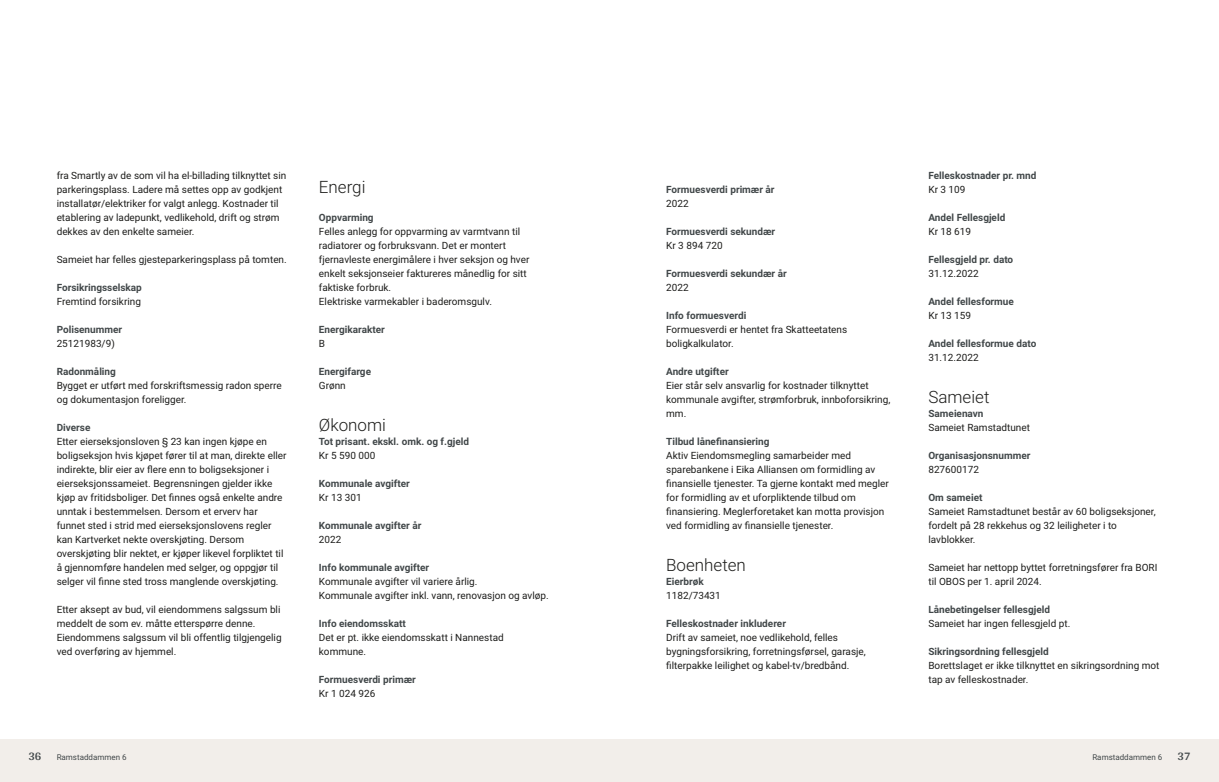
<style>
.page{position:relative;width:1219px;height:782px;background:#fff}
.page>*{position:absolute;margin:0;border:0;box-sizing:border-box;transform-origin:0 0}
.t1{font:300 17px "Roboto";color:#1d1d1b}
.t2{font:700 12px "Arya";color:#414749}
.t3{font:10px/14px "Roboto";color:#1d1d1b}
.t4{font:700 10px "Roboto";color:#414749}
.t5{font:8px "Roboto";color:#414749}
</style>
<div class="page">
<div style="left:0;top:739px;width:612px;height:42px;background:#f2eeea"></div>
<div style="left:607px;top:739px;width:612px;height:42px;background:#f2eeea"></div>
<p class="t3" style="left:57px;top:167px;width:231px">fra Smartly av de som vil ha el‑billading tilknyttet sin parkeringsplass. Ladere må settes opp av godkjent installatør/elektriker for valgt anlegg. Kostnader til etablering av ladepunkt, vedlikehold, drift og strøm dekkes av den enkelte sameier.</p>
<p class="t3" style="left:57px;top:251px;width:232px">Sameiet har felles gjesteparkeringsplass på tomten.</p>
<p class="t4" style="left:57px;top:280px;width:87px">Forsikringsselskap</p>
<p class="t3" style="left:57px;top:293px;width:86px">Fremtind forsikring</p>
<p class="t4" style="left:57px;top:322px;width:67px">Polisenummer</p>
<p class="t3" style="left:57px;top:335px;width:60px">25121983/9)</p>
<p class="t4" style="left:57px;top:364px;width:61px">Radonmåling</p>
<p class="t3" style="left:57px;top:377px;width:227px">Bygget er utført med forskriftsmessig radon sperre og dokumentasjon foreligger.</p>
<p class="t4" style="left:57px;top:420px;width:35px">Diverse</p>
<p class="t3" style="left:57px;top:433px;width:231px">Etter eierseksjonsloven § 23 kan ingen kjøpe en boligseksjon hvis kjøpet fører til at man, direkte eller indirekte, blir eier av flere enn to boligseksjoner i eierseksjonssameiet. Begrensningen gjelder ikke kjøp av fritidsboliger. Det finnes også enkelte andre unntak i bestemmelsen. Dersom et erverv har funnet sted i strid med eierseksjonslovens regler kan Kartverket nekte overskjøting. Dersom overskjøting blir nektet, er kjøper likevel forpliktet til å gjennomføre handelen med selger, og oppgjør til selger vil finne sted tross manglende overskjøting.</p>
<p class="t3" style="left:57px;top:601px;width:226px">Etter aksept av bud, vil eiendommens salgssum bli meddelt de som ev. måtte etterspørre denne.<br>Eiendommens salgssum vil bli offentlig tilgjengelig ved overføring av hjemmel.</p>
<p class="t2" style="left:28px;top:749px;width:15px">36</p>
<p class="t5" style="left:57px;top:751px;width:71px">Ramstaddammen 6</p>
<h1 class="t1" style="left:319px;top:174px;width:48px">Energi</h1>
<p class="t4" style="left:319px;top:210px;width:56px">Oppvarming</p>
<p class="t3" style="left:319px;top:223px;width:212px">Felles anlegg for oppvarming av varmtvann til radiatorer og forbruksvann. Det er montert fjernavleste energimålere i hver seksjon og hver enkelt seksjonseier faktureres månedlig for sitt faktiske forbruk.<br>Elektriske varmekabler i baderomsgulv.</p>
<p class="t4" style="left:319px;top:322px;width:67px">Energikarakter</p>
<p class="t3" style="left:319px;top:335px;width:8px">B</p>
<p class="t4" style="left:319px;top:364px;width:54px">Energifarge</p>
<p class="t3" style="left:319px;top:377px;width:28px">Grønn</p>
<h1 class="t1" style="left:319px;top:412px;width:69px">Økonomi</h1>
<p class="t4" style="left:319px;top:434px;width:152px">Tot prisant. ekskl. omk. og f.gjeld</p>
<p class="t3" style="left:319px;top:447px;width:58px">Kr 5 590 000</p>
<p class="t4" style="left:319px;top:476px;width:92px">Kommunale avgifter</p>
<p class="t3" style="left:319px;top:489px;width:44px">Kr 13 301</p>
<p class="t4" style="left:319px;top:518px;width:104px">Kommunale avgifter år</p>
<p class="t3" style="left:319px;top:531px;width:24px">2022</p>
<p class="t4" style="left:319px;top:560px;width:112px">Info kommunale avgifter</p>
<p class="t3" style="left:319px;top:573px;width:231px">Kommunale avgifter vil variere årlig.<br>Kommunale avgifter inkl. vann, renovasjon og avløp.</p>
<p class="t4" style="left:319px;top:616px;width:88px">Info eiendomsskatt</p>
<p class="t3" style="left:319px;top:629px;width:186px">Det er pt. ikke eiendomsskatt i Nannestad kommune.</p>
<p class="t4" style="left:319px;top:672px;width:98px">Formuesverdi primær</p>
<p class="t3" style="left:319px;top:685px;width:58px">Kr 1 024 926</p>
<p class="t4" style="left:666px;top:182px;width:110px">Formuesverdi primær år</p>
<p class="t3" style="left:666px;top:195px;width:24px">2022</p>
<p class="t4" style="left:666px;top:224px;width:111px">Formuesverdi sekundær</p>
<p class="t3" style="left:666px;top:237px;width:58px">Kr 3 894 720</p>
<p class="t4" style="left:666px;top:266px;width:122px">Formuesverdi sekundær år</p>
<p class="t3" style="left:666px;top:279px;width:24px">2022</p>
<p class="t4" style="left:666px;top:308px;width:82px">Info formuesverdi</p>
<p class="t3" style="left:666px;top:321px;width:183px">Formuesverdi er hentet fra Skatteetatens boligkalkulator.</p>
<p class="t4" style="left:666px;top:364px;width:64px">Andre utgifter</p>
<p class="t3" style="left:666px;top:377px;width:226px">Eier står selv ansvarlig for kostnader tilknyttet kommunale avgifter, strømforbruk, innboforsikring, mm.</p>
<p class="t4" style="left:666px;top:434px;width:105px">Tilbud lånefinansiering</p>
<p class="t3" style="left:666px;top:447px;width:224px">Aktiv Eiendomsmegling samarbeider med sparebankene i Eika Alliansen om formidling av finansielle tjenester. Ta gjerne kontakt med megler for formidling av et uforpliktende tilbud om finansiering. Meglerforetaket kan motta provisjon ved formidling av finansielle tjenester.</p>
<h1 class="t1" style="left:666px;top:552px;width:81px">Boenheten</h1>
<p class="t4" style="left:666px;top:574px;width:39px">Eierbrøk</p>
<p class="t3" style="left:666px;top:587px;width:56px">1182/73431</p>
<p class="t4" style="left:666px;top:616px;width:121px">Felleskostnader inkluderer</p>
<p class="t3" style="left:666px;top:629px;width:201px">Drift av sameiet, noe vedlikehold, felles bygningsforsikring, forretningsførsel, garasje, filterpakke leilighet og kabel‑tv/bredbånd.</p>
<p class="t4" style="left:928px;top:168px;width:110px">Felleskostnader pr. mnd</p>
<p class="t3" style="left:928px;top:181px;width:39px">Kr 3 109</p>
<p class="t4" style="left:928px;top:210px;width:78px">Andel Fellesgjeld</p>
<p class="t3" style="left:928px;top:223px;width:44px">Kr 18 619</p>
<p class="t4" style="left:928px;top:252px;width:86px">Fellesgjeld pr. dato</p>
<p class="t3" style="left:928px;top:265px;width:52px">31.12.2022</p>
<p class="t4" style="left:928px;top:294px;width:87px">Andel fellesformue</p>
<p class="t3" style="left:928px;top:307px;width:44px">Kr 13 159</p>
<p class="t4" style="left:928px;top:336px;width:109px">Andel fellesformue dato</p>
<p class="t3" style="left:928px;top:349px;width:52px">31.12.2022</p>
<h1 class="t1" style="left:928px;top:384px;width:63px">Sameiet</h1>
<p class="t4" style="left:928px;top:406px;width:57px">Sameienavn</p>
<p class="t3" style="left:928px;top:419px;width:103px">Sameiet Ramstadtunet</p>
<p class="t4" style="left:928px;top:448px;width:103px">Organisasjonsnummer</p>
<p class="t3" style="left:928px;top:461px;width:52px">827600172</p>
<p class="t4" style="left:928px;top:490px;width:56px">Om sameiet</p>
<p class="t3" style="left:928px;top:503px;width:229px">Sameiet Ramstadtunet består av 60 boligseksjoner, fordelt på 28 rekkehus og 32 leiligheter i to lavblokker.</p>
<p class="t3" style="left:928px;top:559px;width:231px">Sameiet har nettopp byttet forretningsfører fra BORI til OBOS per 1. april 2024.</p>
<p class="t4" style="left:928px;top:602px;width:123px">Lånebetingelser fellesgjeld</p>
<p class="t3" style="left:928px;top:615px;width:143px">Sameiet har ingen fellesgjeld pt.</p>
<p class="t4" style="left:928px;top:644px;width:122px">Sikringsordning fellesgjeld</p>
<p class="t3" style="left:928px;top:657px;width:233px">Borettslaget er ikke tilknyttet en sikringsordning mot tap av felleskostnader.</p>
<p class="t5" style="left:1092px;top:751px;width:71px">Ramstaddammen 6</p>
<p class="t2" style="left:1177px;top:749px;width:15px">37</p>
</div>
